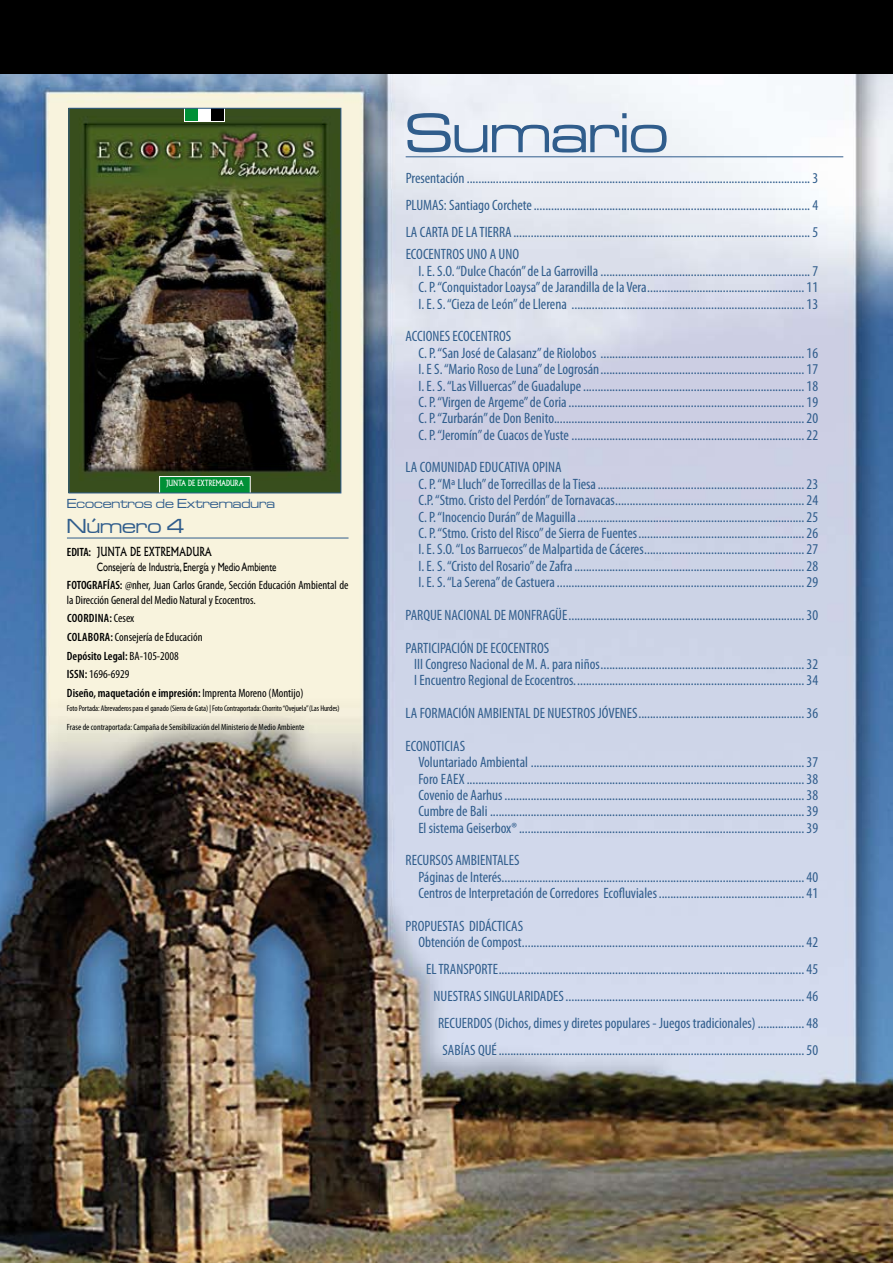
<style>
.page{position:relative;width:893px;height:1263px;background:#fff}
.page>*{position:absolute;margin:0;border:0;box-sizing:border-box;transform-origin:0 0}
.t1{font:58.5px "Microgramma D Medi Exte";color:#305d8c}
.t2{font:21px "Microgramma D Medi Exte";color:#305d8c}
.t3{font:condensed 15px/16.4px "Myriad Pro";color:#305d8c}
.t4{font:13.5px "Microgramma D Medi Exte";color:#305d8c}
.t5{font:condensed 12px/18.6px "Myriad Pro";color:#000}
.t6{font:12px "Gill Sans";letter-spacing:-.01em;color:#000;scale:.75 1}
.t7{font:500 12px "Albertus";letter-spacing:-.01em;color:#000;scale:.75 1}
.t8{font:600 condensed 12px "Myriad Pro";color:#000}
.t9{font:condensed 9px "Myriad Pro";color:#000}
.t10{font:8.4px "Albertus";color:#fff;scale:.75 1}
.t11{font:condensed 8.25px "Myriad Pro";letter-spacing:-.01em;color:#000}
.s1{font-family:"Myriad Pro";font-weight:600;font-stretch:condensed}
.s2{font-weight:600}
</style>
<div class="page">
<img style="left:0;top:74px;width:893px;height:1189px">
<hr style="left:67px;top:538px;width:282px;height:1px;background:#305d8c">
<img style="left:71px;top:110px;width:268px;height:381px">
<div style="left:185px;top:108px;width:40px;height:14px;background:#fff"></div>
<div style="left:185px;top:108px;width:13px;height:13px;background:#009036"></div>
<div style="left:211px;top:108px;width:13px;height:13px;background:#000"></div>
<svg style="left:159px;top:476px;width:91px;height:15px"></svg>
<div style="left:69px;top:108px;width:272px;height:385px;border:1px solid #305d8c"></div>
<div style="left:0;top:0;width:893px;height:74px;background:#000"></div>
<hr style="left:406px;top:156px;width:437px;height:1px;background:#305d8c">
<p class="t10" style="left:166px;top:478px;width:105px">JUNTA DE EXTREMADURA</p>
<p class="t4" style="left:67px;top:495px;width:209px">Ecocentros de Extremadura</p>
<h2 class="t2" style="left:67px;top:513px;width:119px">Número 4</h2>
<p class="t7" style="left:67px;top:544px;width:195px"><span class="s1">EDITA:</span> JUNTA DE EXTREMADURA</p>
<p class="t6" style="left:97px;top:560px;width:241px">Consejería de Industria, Energía y Medio Ambiente</p>
<p class="t5" style="left:67px;top:578px;width:283px;line-height:14.4px"><span class="s2">FOTOGRAFÍAS:</span> @nher, Juan Carlos Grande, Sección Educación Ambiental de la Dirección General del Medio Natural y Ecocentros.</p>
<p class="t8" style="left:67px;top:611px;width:11px">Coordi</p>
<p class="t5" style="left:67px;top:609px;width:238px;text-indent:31px"><span class="s2">na:</span> Cesex<br><span class="s2">Colabora:</span> Consejería de Educación<br><span class="s2">Depósito Legal:</span> BA-105-2008<br><span class="s2">ISSN:</span> 1696-6929<br><span class="s2">Diseño, maquetación e impresión:</span> Imprenta Moreno (Montijo)</p>
<p class="t11" style="left:67px;top:703px;width:274px">Foto Portada: Abrevaderos para el ganado (Sierra de Gata) | Foto Contraportada: Chorrito “Ovejuela” (Las Hurdes)</p>
<p class="t9" style="left:67px;top:721px;width:239px">Frase de contraportada: Campaña de Sensibilización del Ministerio de Medio Ambiente</p>
<h1 class="t1" style="left:406px;top:96px;width:264px">Sumario</h1>
<p class="t3" style="left:406px;top:164px;width:414px;line-height:27px;text-align:justify">Presentación ......................................................................................................................3<br>PLUMAS: Santiago Corchete...............................................................................................4<br>LA CARTA DE LA TIERRA......................................................................................................5</p>
<p class="t3" style="left:418px;top:246px;width:401px;text-indent:-13px">ECOCENTROS UNO A UNO<br>I. E. S.O. “Dulce Chacón” de La Garrovilla ........................................................................7<br>C. P. “Conquistador Loaysa” de Jarandilla de la Vera......................................................11<br>I. E. S. “Cieza de León” de Llerena ................................................................................13</p>
<p class="t3" style="left:418px;top:328px;width:401px;text-indent:-13px">ACCIONES ECOCENTROS<br>C. P. “San José de Calasanz” de Riolobos ......................................................................16<br>I. E S. “Mario Roso de Luna” de Logrosán......................................................................17<br>I. E. S. “Las Villuercas” de Guadalupe............................................................................18<br>C. P. “Virgen de Argeme” de Coria.................................................................................19<br>C. P. “Zurbarán” de Don Benito......................................................................................20<br>C. P. “Jeromín” de Cuacos de Yuste ................................................................................22</p>
<p class="t3" style="left:418px;top:459px;width:401px;text-indent:-13px">LA COMUNIDAD EDUCATIVA OPINA<br>C. P. “Mª Lluch” de Torrecillas de la Tiesa.......................................................................23<br>C.P. “Stmo. Cristo del Perdón” de Tornavacas.................................................................24<br>C. P. “Inocencio Durán” de Maguilla..............................................................................25<br>C. P. “Stmo. Cristo del Risco” de Sierra de Fuentes.........................................................26<br>I. E. S.O. “Los Barruecos” de Malpartida de Cáceres.......................................................27<br>I. E. S. “Cristo del Rosario” de Zafra...............................................................................28<br>I. E. S. “La Serena” de Castuera.....................................................................................29</p>
<p class="t3" style="left:406px;top:598px;width:414px;line-height:32.7px">PARQUE NACIONAL DE MONFRAGÜE.................................................................................30<br>PARTICIPACIÓN DE ECOCENTROS</p>
<p class="t3" style="left:414px;top:656px;width:405px">III Congreso Nacional de M. A. para niños......................................................................32<br>I Encuentro Regional de Ecocentros...............................................................................34</p>
<p class="t3" style="left:406px;top:697px;width:414px;line-height:32.7px">LA FORMACIÓN AMBIENTAL DE NUESTROS JÓVENES.........................................................36<br>ECONOTICIAS</p>
<p class="t3" style="left:418px;top:754px;width:401px;text-align:justify">Voluntariado Ambiental ..............................................................................................37<br>Foro Eaex....................................................................................................................38<br>Covenio de Aarhus.......................................................................................................38<br>Cumbre de Bali ............................................................................................................39<br>El sistema Geiserbox®..................................................................................................39</p>
<p class="t3" style="left:418px;top:852px;width:401px;text-indent:-13px">RECURSOS AMBIENTALES<br>Páginas de Interés........................................................................................................40<br>Centros de Interpretación de Corredores Ecofluviales..................................................41</p>
<p class="t3" style="left:418px;top:918px;width:401px;text-indent:-13px">PROPUESTAS DIDÁCTICAS<br>Obtención de Compost.................................................................................................42</p>
<p class="t3" style="left:426px;top:956px;width:394px;line-height:27px;text-align:right">EL TRANSPORTE.........................................................................................................45<br>NUESTRAS SINGULARIDADES..................................................................................46<br>RECUERDOS (Dichos, dimes y diretes populares - Juegos tradicionales) ................48<br>SABÍAS QUÉ.........................................................................................................50</p>
</div>
